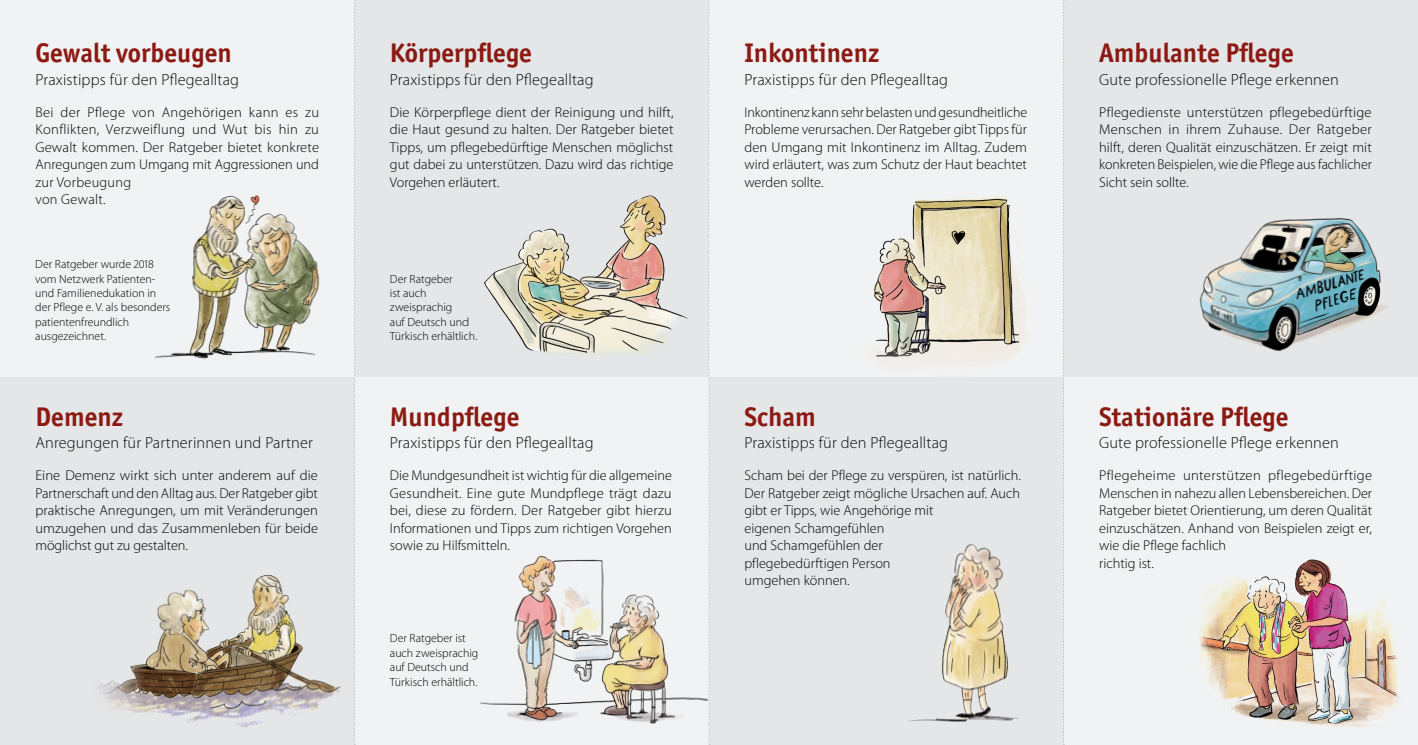
<style>
.page{position:relative;width:1418px;height:745px;background:#fff}
.page>*{position:absolute;margin:0;border:0;box-sizing:border-box;transform-origin:0 0}
.t1{font:700 27px "Officina Sans ITC Pro";letter-spacing:.005em;color:#8b1a13}
.t2{font:300 16.25px "Myriad Pro";letter-spacing:.01em;color:#0a0a0a}
.t3{font:300 14.25px/17.5px "Myriad Pro";color:#000;text-align:justify}
.t4{font:300 14.25px/17.5px "Myriad Pro";letter-spacing:.02em;color:#000}
.t5{font:300 11.88px/14.4px "Myriad Pro";color:#000}
</style>
<div class="page">
<div style="left:0;top:0;width:1417px;height:744px;background:#f1f2f3"></div>
<svg style="left:1062px;top:376px;width:2px;height:369px"></svg>
<svg style="left:354px;top:376px;width:1px;height:369px"></svg>
<div style="left:0;top:376px;width:354px;height:368px;background:#e4e6e8"></div>
<div style="left:709px;top:376px;width:354px;height:368px;background:#e4e6e8"></div>
<div style="left:354px;top:0;width:355px;height:376px;background:#e4e6e8"></div>
<div style="left:1063px;top:0;width:354px;height:376px;background:#e4e6e8"></div>
<img style="left:155px;top:181px;width:200px;height:185px">
<img style="left:874px;top:196px;width:153px;height:165px">
<img style="left:1199px;top:559px;width:202px;height:169px">
<img style="left:98px;top:574px;width:243px;height:154px">
<img style="left:908px;top:544px;width:111px;height:178px">
<img style="left:1199px;top:218px;width:189px;height:133px">
<svg style="left:466px;top:0;width:244px;height:745px"></svg>
<h1 class="t1" style="left:35px;top:36px;width:198px">Gewalt vorbeugen</h1>
<p class="t2" style="left:35px;top:70px;width:205px">Praxistipps für den Pflegealltag</p>
<p class="t4" style="left:35px;top:103px;width:285px">Bei der Pflege von Angehörigen kann es zu Konflikten, Verzweiflung und Wut bis hin zu Gewalt kommen. Der Ratgeber bietet konkrete Anregungen zum Umgang mit Aggressionen und zur Vorbeugung<br>von Gewalt.</p>
<p class="t5" style="left:35px;top:257px;width:137px">Der Ratgeber wurde 2018 vom Netzwerk Patienten&shy;und Familienedukation in der Pflege e. V. als besonders patientenfreundlich ausgezeichnet.</p>
<h1 class="t1" style="left:35px;top:399px;width:89px">Demenz</h1>
<p class="t2" style="left:35px;top:433px;width:279px">Anregungen für Partnerinnen und Partner</p>
<p class="t3" style="left:35px;top:466px;width:284px">Eine Demenz wirkt sich unter anderem auf die Partnerschaft und den Alltag aus. Der Ratgeber gibt praktische Anregungen, um mit Veränderungen umzugehen und das Zusammenleben für beide möglichst gut zu gestalten.</p>
<h1 class="t1" style="left:390px;top:36px;width:144px">Körperpflege</h1>
<p class="t2" style="left:390px;top:70px;width:205px">Praxistipps für den Pflegealltag</p>
<p class="t3" style="left:390px;top:103px;width:285px">Die Körperpflege dient der Reinigung und hilft, die Haut gesund zu halten. Der Ratgeber bietet Tipps, um pflegebedürftige Menschen möglichst gut dabei zu unterstützen. Dazu wird das richtige Vorgehen erläutert.</p>
<p class="t5" style="left:390px;top:271px;width:89px">Der Ratgeber<br>ist auch zweisprachig<br>auf Deutsch und<br>Türkisch erhältlich.</p>
<h1 class="t1" style="left:390px;top:399px;width:131px">Mundpflege</h1>
<p class="t2" style="left:390px;top:433px;width:205px">Praxistipps für den Pflegealltag</p>
<p class="t3" style="left:390px;top:466px;width:283px">Die Mundgesundheit ist wichtig für die allgemeine Gesundheit. Eine gute Mundpflege trägt dazu bei, diese zu fördern. Der Ratgeber gibt hierzu Informationen und Tipps zum richtigen Vorgehen sowie zu Hilfsmitteln.</p>
<p class="t5" style="left:390px;top:630px;width:90px">Der Ratgeber ist auch zweisprachig auf Deutsch und<br>Türkisch erhältlich.</p>
<h1 class="t1" style="left:744px;top:36px;width:136px">Inkontinenz</h1>
<p class="t2" style="left:744px;top:70px;width:205px">Praxistipps für den Pflegealltag</p>
<p class="t3" style="left:744px;top:103px;width:284px">Inkontinenz kann sehr belasten und gesundheitliche Probleme verursachen. Der Ratgeber gibt Tipps für den Umgang mit Inkontinenz im Alltag. Zudem wird erläutert, was zum Schutz der Haut beachtet werden sollte.</p>
<h1 class="t1" style="left:744px;top:399px;width:73px">Scham</h1>
<p class="t2" style="left:744px;top:433px;width:205px">Praxistipps für den Pflegealltag</p>
<p class="t3" style="left:744px;top:466px;width:278px;text-align:left">Scham bei der Pflege zu verspüren, ist natürlich.<br>Der Ratgeber zeigt mögliche Ursachen auf. Auch gibt er Tipps, wie Angehörige mit<br>eigenen Schamgefühlen<br>und Schamgefühlen der<br>pflegebedürftigen Person<br>umgehen können.</p>
<h1 class="t1" style="left:1099px;top:36px;width:196px">Ambulante Pflege</h1>
<p class="t2" style="left:1099px;top:70px;width:241px">Gute professionelle Pflege erkennen</p>
<p class="t3" style="left:1099px;top:103px;width:274px">Pflegedienste unterstützen pflegebedürftige Menschen in ihrem Zuhause. Der Ratgeber hilft, deren Qualität einzuschätzen. Er zeigt mit konkreten Beispielen, wie die Pflege aus fachlicher Sicht sein sollte.</p>
<h1 class="t1" style="left:1099px;top:399px;width:191px">Stationäre Pflege</h1>
<p class="t2" style="left:1099px;top:433px;width:241px">Gute professionelle Pflege erkennen</p>
<p class="t3" style="left:1099px;top:466px;width:274px;text-align:left">Pflegeheime unterstützen pflegebedürftige Menschen in nahezu allen Lebensbereichen. Der Ratgeber bietet Orientierung, um deren Qualität einzuschätzen. Anhand von Beispielen zeigt er, wie die Pflege fachlich<br>richtig ist.</p>
</div>
